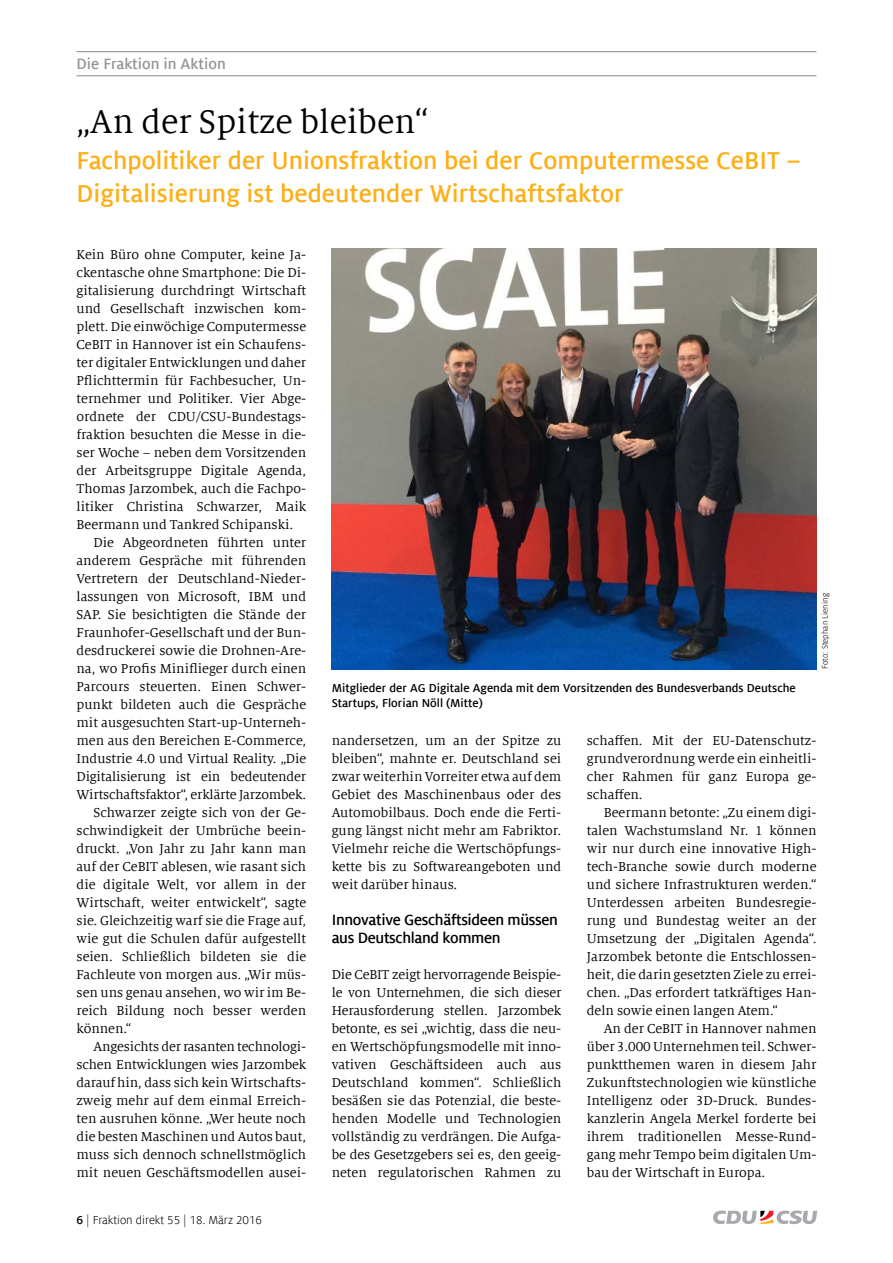
<style>
.page{position:relative;width:893px;height:1263px;background:#fff}
.page>*{position:absolute;margin:0;border:0;box-sizing:border-box;transform-origin:0 0}
.t1{font:36px "Milo Serif Offc";color:#000}
.t2{font:700 27px/33px "Milo Sans Offc";color:#fcaf17}
.t3{font:700 16.5px/18px "Milo Sans Offc";letter-spacing:-.02em;color:#000}
.t4{font:700 16.5px "Milo Sans Offc";color:#939598}
.t5{font:14.25px/18px "Milo Serif Offc";color:#000;text-align:justify}
.t6{font:700 12.75px/15.3px "Milo Sans Offc";color:#000}
.t7{font:12.75px "Milo Sans Offc";color:#000}
.t8{font:9px "Milo Sans Offc";color:#000}
.s1{font-weight:700}
</style>
<div class="page">
<svg style="left:713px;top:1210px;width:104px;height:14px"></svg>
<hr style="left:77px;top:51px;width:739px;height:1px;background:#939598">
<hr style="left:77px;top:75px;width:739px;height:1px;background:#939598">
<img style="left:332px;top:249px;width:484px;height:421px">
<p class="t4" style="left:77px;top:55px;width:151px">Die Fraktion in Aktion</p>
<h1 class="t1" style="left:77px;top:103px;width:353px">„An der Spitze bleiben“</h1>
<h2 class="t2" style="left:77px;top:144px;width:726px">Fachpolitiker der Unionsfraktion bei der Computermesse CeBIT –<br>Digitalisierung ist bedeutender Wirtschaftsfaktor</h2>
<p class="t5" style="left:77px;top:246px;width:231px">Kein Büro ohne Computer, keine Ja-</p>
<p class="t5" style="left:77px;top:264px;width:231px">ckentasche ohne Smartphone: Die Di-</p>
<p class="t5" style="left:77px;top:282px;width:231px">gitalisierung durchdringt Wirtschaft</p>
<p class="t5" style="left:77px;top:300px;width:231px">und Gesellschaft inzwischen kom-</p>
<p class="t5" style="left:77px;top:318px;width:231px">plett. Die einwöchige Computermesse</p>
<p class="t5" style="left:77px;top:336px;width:231px">CeBIT in Hannover ist ein Schaufens-</p>
<p class="t5" style="left:77px;top:354px;width:231px">ter digitaler Entwicklungen und daher</p>
<p class="t5" style="left:77px;top:372px;width:231px">Pflichttermin für Fachbesucher, Un-</p>
<p class="t5" style="left:77px;top:390px;width:231px">ternehmer und Politiker. Vier Abge-</p>
<p class="t5" style="left:77px;top:408px;width:231px">ordnete der CDU/CSU-Bundestags-</p>
<p class="t5" style="left:77px;top:426px;width:231px">fraktion besuchten die Messe in die-</p>
<p class="t5" style="left:77px;top:444px;width:231px">ser Woche – neben dem Vorsitzenden</p>
<p class="t5" style="left:77px;top:462px;width:231px">der Arbeitsgruppe Digitale Agenda,</p>
<p class="t5" style="left:77px;top:480px;width:231px">Thomas Jarzombek, auch die Fachpo-</p>
<p class="t5" style="left:77px;top:498px;width:231px">litiker Christina Schwarzer, Maik</p>
<p class="t5" style="left:77px;top:516px;width:218px">Beermann und Tankred Schipanski.</p>
<p class="t5" style="left:94px;top:534px;width:214px">Die Abgeordneten führten unter</p>
<p class="t5" style="left:77px;top:552px;width:231px">anderem Gespräche mit führenden</p>
<p class="t5" style="left:77px;top:570px;width:231px">Vertretern der Deutschland-Nieder-</p>
<p class="t5" style="left:77px;top:588px;width:231px">lassungen von Microsoft, IBM und</p>
<p class="t5" style="left:77px;top:606px;width:231px">SAP. Sie besichtigten die Stände der</p>
<p class="t5" style="left:77px;top:624px;width:231px">Fraunhofer-Gesellschaft und der Bun-</p>
<p class="t5" style="left:77px;top:642px;width:231px">desdruckerei sowie die Drohnen-Are-</p>
<p class="t5" style="left:77px;top:660px;width:231px">na, wo Profis Miniflieger durch einen</p>
<p class="t5" style="left:77px;top:678px;width:231px">Parcours steuerten. Einen Schwer-</p>
<p class="t5" style="left:77px;top:696px;width:231px">punkt bildeten auch die Gespräche</p>
<p class="t5" style="left:77px;top:714px;width:231px">mit ausgesuchten Start-up-Unterneh-</p>
<p class="t5" style="left:77px;top:732px;width:231px">men aus den Bereichen E-Commerce,</p>
<p class="t5" style="left:77px;top:750px;width:231px">Industrie 4.0 und Virtual Reality. „Die</p>
<p class="t5" style="left:77px;top:768px;width:231px">Digitalisierung ist ein bedeutender</p>
<p class="t5" style="left:77px;top:786px;width:231px">Wirtschaftsfaktor“, erklärte Jarzombek.</p>
<p class="t5" style="left:94px;top:804px;width:214px">Schwarzer zeigte sich von der Ge-</p>
<p class="t5" style="left:77px;top:822px;width:231px">schwindigkeit der Umbrüche beein-</p>
<p class="t5" style="left:77px;top:840px;width:231px">druckt. „Von Jahr zu Jahr kann man</p>
<p class="t5" style="left:77px;top:858px;width:231px">auf der CeBIT ablesen, wie rasant sich</p>
<p class="t5" style="left:77px;top:876px;width:231px">die digitale Welt, vor allem in der</p>
<p class="t5" style="left:77px;top:894px;width:231px">Wirtschaft, weiter entwickelt“, sagte</p>
<p class="t5" style="left:77px;top:912px;width:231px">sie. Gleichzeitig warf sie die Frage auf,</p>
<p class="t5" style="left:77px;top:930px;width:231px">wie gut die Schulen dafür aufgestellt</p>
<p class="t5" style="left:77px;top:948px;width:231px">seien. Schließlich bildeten sie die</p>
<p class="t5" style="left:77px;top:966px;width:231px">Fachleute von morgen aus. „Wir müs-</p>
<p class="t5" style="left:77px;top:984px;width:231px">sen uns genau ansehen, wo wir im Be-</p>
<p class="t5" style="left:77px;top:1002px;width:231px">reich Bildung noch besser werden</p>
<p class="t5" style="left:77px;top:1020px;width:56px">können.“</p>
<p class="t5" style="left:94px;top:1038px;width:214px">Angesichts der rasanten technologi-</p>
<p class="t5" style="left:77px;top:1056px;width:231px">schen Entwicklungen wies Jarzombek</p>
<p class="t5" style="left:77px;top:1074px;width:231px">darauf hin, dass sich kein Wirtschafts-</p>
<p class="t5" style="left:77px;top:1092px;width:231px">zweig mehr auf dem einmal Erreich-</p>
<p class="t5" style="left:77px;top:1110px;width:231px">ten ausruhen könne. „Wer heute noch</p>
<p class="t5" style="left:77px;top:1128px;width:231px">die besten Maschinen und Autos baut,</p>
<p class="t5" style="left:77px;top:1146px;width:231px">muss sich dennoch schnellstmöglich</p>
<p class="t5" style="left:77px;top:1164px;width:231px">mit neuen Geschäftsmodellen ausei-</p>
<p class="t7" style="left:77px;top:1213px;width:187px"><span class="s1">6</span> | Fraktion direkt 55 | 18. März 2016</p>
<p class="t6" style="left:332px;top:680px;width:466px">Mitglieder der AG Digitale Agenda mit dem Vorsitzenden des Bundesverbands Deutsche<br>Startups, Florian Nöll (Mitte)</p>
<p class="t8" style="left:820px;top:669px;width:77px;rotate:-90deg">Foto: Stephan Liening</p>
<p class="t5" style="left:332px;top:732px;width:231px">nandersetzen, um an der Spitze zu bleiben“, mahnte er. Deutschland sei zwar weiterhin Vorreiter etwa auf dem Gebiet des Maschinenbaus oder des Automobilbaus. Doch ende die Ferti&shy;gung längst nicht mehr am Fabriktor.<br>Vielmehr reiche die Wertschöpfungs&shy;kette bis zu Softwareangeboten und weit darüber hinaus.</p>
<p class="t3" style="left:332px;top:911px;width:228px">Innovative Geschäftsideen müssen aus Deutschland kommen</p>
<p class="t5" style="left:332px;top:966px;width:231px">Die CeBIT zeigt hervorragende Beispie&shy;le von Unternehmen, die sich dieser Herausforderung stellen. Jarzombek betonte, es sei „wichtig, dass die neu&shy;en Wertschöpfungsmodelle mit inno&shy;vativen Geschäftsideen auch aus Deutschland kommen“. Schließlich besäßen sie das Potenzial, die beste&shy;henden Modelle und Technologien vollständig zu verdrängen. Die Aufga&shy;be des Gesetzgebers sei es, den geeig&shy;neten regulatorischen Rahmen zu</p>
<p class="t5" style="left:587px;top:732px;width:231px">schaffen. Mit der EU-Datenschutz&shy;grundverordnung werde ein einheitli&shy;cher Rahmen für ganz Europa ge&shy;schaffen.</p>
<p class="t5" style="left:587px;top:804px;width:231px;text-indent:17px">Beermann betonte: „Zu einem digi&shy;talen Wachstumsland Nr. 1 können wir nur durch eine innovative High&shy;tech-Branche sowie durch moderne und sichere Infrastrukturen werden.“ Unterdessen arbeiten Bundesregie&shy;rung und Bundestag weiter an der Umsetzung der „Digitalen Agenda“.<br>Jarzombek betonte die Entschlossen&shy;heit, die darin gesetzten Ziele zu errei&shy;chen. „Das erfordert tatkräftiges Han&shy;deln sowie einen langen Atem.“</p>
<p class="t5" style="left:587px;top:1020px;width:231px;text-indent:17px">An der CeBIT in Hannover nahmen über 3.000 Unternehmen teil. Schwer&shy;punktthemen waren in diesem Jahr Zukunftstechnologien wie künstliche Intelligenz oder 3D-Druck. Bundes&shy;kanzlerin Angela Merkel forderte bei ihrem traditionellen Messe-Rund&shy;gang mehr Tempo beim digitalen Um&shy;bau der Wirtschaft in Europa.</p>
</div>
